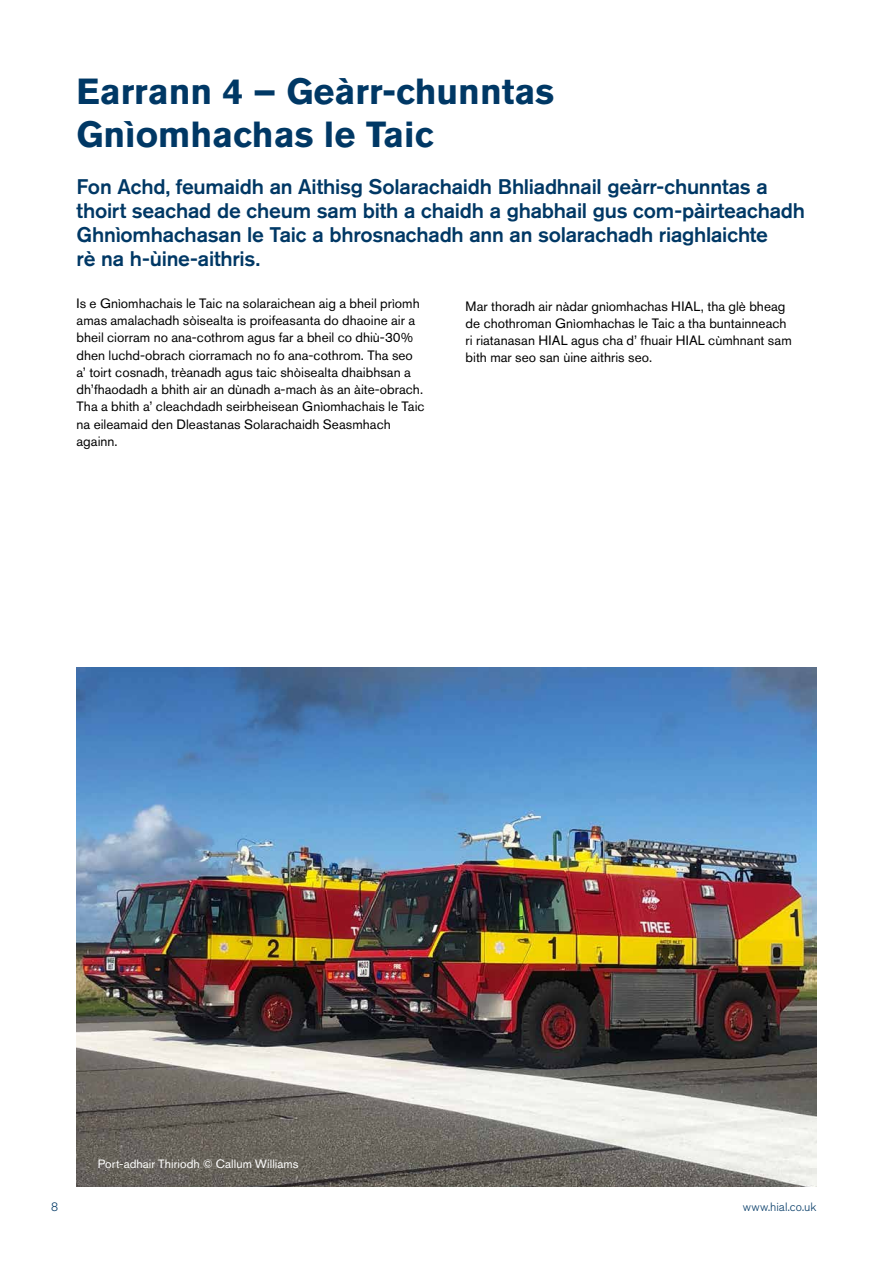
<style>
.page{position:relative;width:893px;height:1263px;background:#fff}
.page>*{position:absolute;margin:0;border:0;box-sizing:border-box;transform-origin:0 0}
.t1{font:700 36px/43.5px "Akzidenz Grotesk Std";color:#003865}
.t2{font:500 21px/24px "Akzidenz Grotesk Std";letter-spacing:-.01em;color:#003865}
.t3{font:13.5px/17.2px "Akzidenz Grotesk Std";color:#000}
.t4{font:12px "Akzidenz Grotesk Std";letter-spacing:.005em;color:#fff}
.t5{font:300 12px "Akzidenz Grotesk Std";letter-spacing:.005em;color:#003865}
</style>
<div class="page">
<img style="left:77px;top:668px;width:739px;height:518px">
<h1 class="t1" style="left:77px;top:69px;width:479px">Earrann 4 – Geàrr-chunntas<br>Gnìomhachas le Taic</h1>
<p class="t2" style="left:77px;top:175px;width:730px">Fon Achd, feumaidh an Aithisg Solarachaidh Bhliadhnail geàrr-chunntas a thoirt seachad de cheum sam bith a chaidh a ghabhail gus com-pàirteachadh Ghnìomhachasan le Taic a bhrosnachadh ann an solarachadh riaghlaichte<br>rè na h-ùine-aithris.</p>
<p class="t3" style="left:77px;top:294px;width:349px">Is e Gnìomhachais le Taic na solaraichean aig a bheil prìomh amas amalachadh sòisealta is proifeasanta do dhaoine air a bheil ciorram no ana-cothrom agus far a bheil co dhiù-30% dhen luchd-obrach ciorramach no fo ana-cothrom. Tha seo a’ toirt cosnadh, trèanadh agus taic shòisealta dhaibhsan a dh’fhaodadh a bhith air an dùnadh a-mach às an àite-obrach.<br>Tha a bhith a’ cleachdadh seirbheisean Gnìomhachais le Taic na eileamaid den Dleastanas Solarachaidh Seasmhach againn.</p>
<p class="t3" style="left:466px;top:297px;width:328px">Mar thoradh air nàdar gnìomhachas HIAL, tha glè bheag de chothroman Gnìomhachas le Taic a tha buntainneach ri riatanasan HIAL agus cha d’ fhuair HIAL cùmhnant sam bith mar seo san ùine aithris seo.</p>
<p class="t4" style="left:98px;top:1156px;width:202px">Port-adhair Thiriodh © Callum Williams</p>
<p class="t5" style="left:51px;top:1200px;width:8px">8</p>
<p class="t5" style="left:743px;top:1200px;width:75px">www.hial.co.uk</p>
</div>
